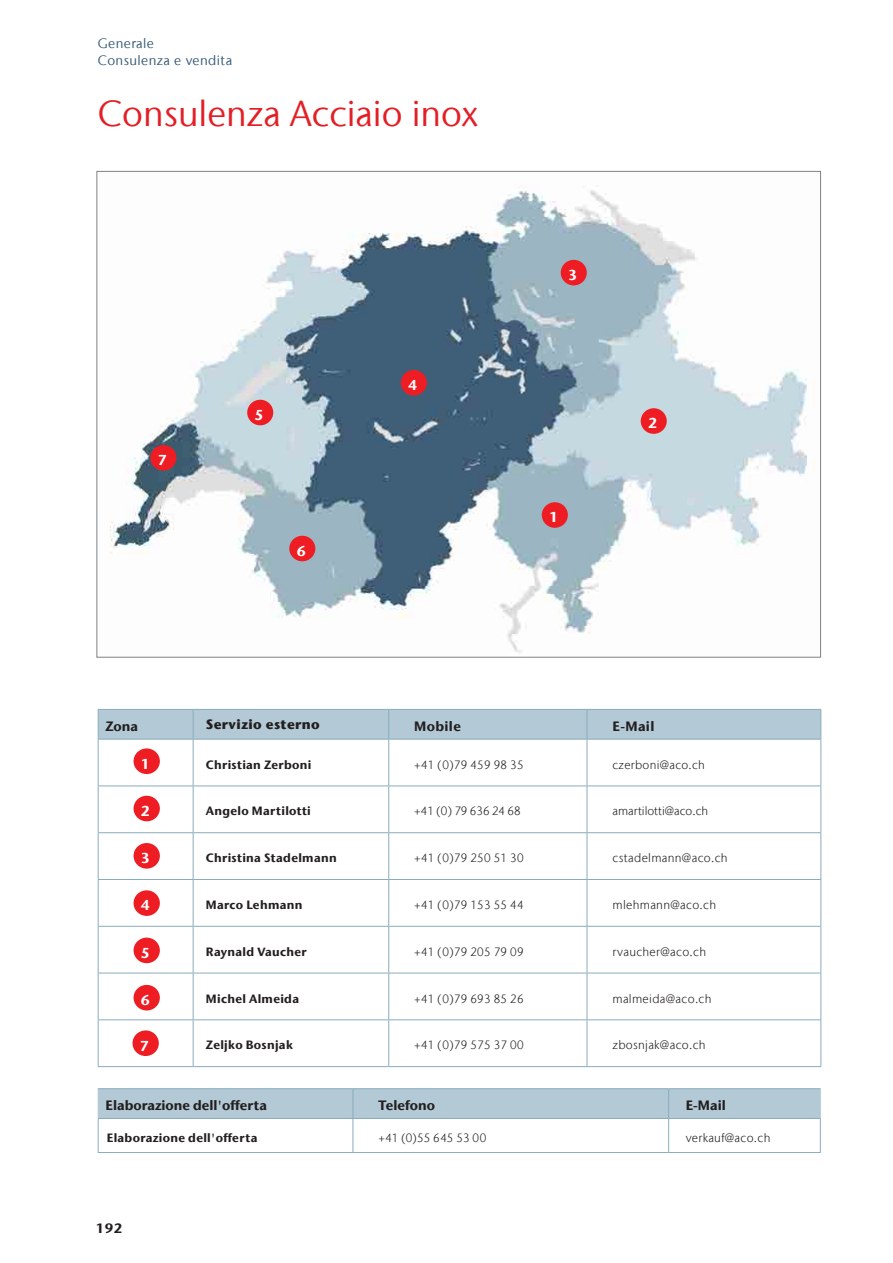
<style>
.page{position:relative;width:893px;height:1263px;background:#fff}
.page>*{position:absolute;margin:0;border:0;box-sizing:border-box;transform-origin:0 0}
.Ebene3{font:36px "Stone Sans IIITC Com";color:#e41e25}
.t1{font:700 14.4px "Stone Sans IIITC Com";color:#fff}
.t2{font:700 13.5px "Stone Sans IIITC Com";color:#231f20}
.t3{font:13.5px "Stone Sans IIITC Com";letter-spacing:.03em;color:#335875}
.t4{font:700 13.5px "Stone Sans";letter-spacing:.025em;color:#231f20}
.t5{font:300 12.15px "Stone Sans IIITC Com";letter-spacing:.025em;color:#231f20}
.t6{font:700 12px "Stone Sans IIITC Com";letter-spacing:.025em;color:#231f20}
.t7{font:300 12px "Stone Sans IIITC Com";letter-spacing:.025em;color:#231f20}
.t8{font:300 12px "Stone Sans IIITC Com";color:#231f20}
</style>
<div class="page">
<svg style="left:98px;top:709px;width:723px;height:30px;background:#b1c8d4"></svg>
<hr style="left:98px;top:739px;width:95px;height:1px;background:#8aacbc">
<hr style="left:98px;top:739px;width:1px;height:46px;background:#8aacbc">
<hr style="left:193px;top:739px;width:196px;height:1px;background:#8aacbc">
<hr style="left:193px;top:739px;width:1px;height:46px;background:#8aacbc">
<hr style="left:389px;top:739px;width:198px;height:1px;background:#8aacbc">
<hr style="left:388px;top:739px;width:1px;height:46px;background:#8aacbc">
<hr style="left:587px;top:739px;width:234px;height:1px;background:#8aacbc">
<hr style="left:587px;top:739px;width:1px;height:46px;background:#8aacbc">
<hr style="left:820px;top:739px;width:1px;height:46px;background:#8aacbc">
<hr style="left:98px;top:785px;width:95px;height:1px;background:#8aacbc">
<hr style="left:98px;top:786px;width:1px;height:46px;background:#8aacbc">
<hr style="left:193px;top:785px;width:196px;height:1px;background:#8aacbc">
<hr style="left:193px;top:786px;width:1px;height:46px;background:#8aacbc">
<hr style="left:389px;top:785px;width:198px;height:1px;background:#8aacbc">
<hr style="left:388px;top:786px;width:1px;height:46px;background:#8aacbc">
<hr style="left:587px;top:785px;width:234px;height:1px;background:#8aacbc">
<hr style="left:587px;top:786px;width:1px;height:46px;background:#8aacbc">
<hr style="left:820px;top:786px;width:1px;height:46px;background:#8aacbc">
<hr style="left:98px;top:832px;width:95px;height:1px;background:#8aacbc">
<hr style="left:98px;top:833px;width:1px;height:46px;background:#8aacbc">
<hr style="left:193px;top:832px;width:196px;height:1px;background:#8aacbc">
<hr style="left:193px;top:833px;width:1px;height:46px;background:#8aacbc">
<hr style="left:389px;top:832px;width:198px;height:1px;background:#8aacbc">
<hr style="left:388px;top:833px;width:1px;height:46px;background:#8aacbc">
<hr style="left:587px;top:832px;width:234px;height:1px;background:#8aacbc">
<hr style="left:587px;top:833px;width:1px;height:46px;background:#8aacbc">
<hr style="left:820px;top:833px;width:1px;height:46px;background:#8aacbc">
<hr style="left:98px;top:879px;width:95px;height:1px;background:#8aacbc">
<hr style="left:98px;top:880px;width:1px;height:46px;background:#8aacbc">
<hr style="left:193px;top:879px;width:196px;height:1px;background:#8aacbc">
<hr style="left:193px;top:880px;width:1px;height:46px;background:#8aacbc">
<hr style="left:389px;top:879px;width:198px;height:1px;background:#8aacbc">
<hr style="left:388px;top:880px;width:1px;height:46px;background:#8aacbc">
<hr style="left:587px;top:879px;width:234px;height:1px;background:#8aacbc">
<hr style="left:587px;top:880px;width:1px;height:46px;background:#8aacbc">
<hr style="left:820px;top:880px;width:1px;height:46px;background:#8aacbc">
<hr style="left:98px;top:926px;width:95px;height:1px;background:#8aacbc">
<hr style="left:98px;top:927px;width:1px;height:46px;background:#8aacbc">
<hr style="left:193px;top:926px;width:196px;height:1px;background:#8aacbc">
<hr style="left:193px;top:927px;width:1px;height:46px;background:#8aacbc">
<hr style="left:389px;top:926px;width:198px;height:1px;background:#8aacbc">
<hr style="left:388px;top:927px;width:1px;height:46px;background:#8aacbc">
<hr style="left:587px;top:926px;width:234px;height:1px;background:#8aacbc">
<hr style="left:587px;top:927px;width:1px;height:46px;background:#8aacbc">
<hr style="left:820px;top:927px;width:1px;height:46px;background:#8aacbc">
<hr style="left:98px;top:973px;width:95px;height:1px;background:#8aacbc">
<hr style="left:98px;top:973px;width:1px;height:46px;background:#8aacbc">
<hr style="left:193px;top:973px;width:196px;height:1px;background:#8aacbc">
<hr style="left:193px;top:973px;width:1px;height:46px;background:#8aacbc">
<hr style="left:389px;top:973px;width:198px;height:1px;background:#8aacbc">
<hr style="left:388px;top:973px;width:1px;height:46px;background:#8aacbc">
<hr style="left:587px;top:973px;width:234px;height:1px;background:#8aacbc">
<hr style="left:587px;top:973px;width:1px;height:46px;background:#8aacbc">
<hr style="left:820px;top:973px;width:1px;height:46px;background:#8aacbc">
<hr style="left:98px;top:1019px;width:95px;height:1px;background:#8aacbc">
<hr style="left:98px;top:1020px;width:1px;height:46px;background:#8aacbc">
<hr style="left:193px;top:1019px;width:196px;height:1px;background:#8aacbc">
<hr style="left:193px;top:1020px;width:1px;height:46px;background:#8aacbc">
<hr style="left:389px;top:1019px;width:198px;height:1px;background:#8aacbc">
<hr style="left:388px;top:1020px;width:1px;height:46px;background:#8aacbc">
<hr style="left:587px;top:1019px;width:234px;height:1px;background:#8aacbc">
<hr style="left:587px;top:1020px;width:1px;height:46px;background:#8aacbc">
<hr style="left:820px;top:1020px;width:1px;height:46px;background:#8aacbc">
<hr style="left:98px;top:1066px;width:95px;height:1px;background:#8aacbc">
<hr style="left:193px;top:1066px;width:196px;height:1px;background:#8aacbc">
<hr style="left:389px;top:1066px;width:198px;height:1px;background:#8aacbc">
<hr style="left:587px;top:1066px;width:234px;height:1px;background:#8aacbc">
<div style="left:132px;top:1030px;width:27px;height:26px;background:#ee1d23;border-radius:50%"></div>
<div style="left:134px;top:843px;width:26px;height:26px;background:#ee1d23;border-radius:50%"></div>
<div style="left:134px;top:890px;width:26px;height:26px;background:#ee1d23;border-radius:50%"></div>
<div style="left:134px;top:748px;width:26px;height:26px;background:#ee1d23;border-radius:50%"></div>
<div style="left:134px;top:796px;width:26px;height:25px;background:#ee1d23;border-radius:50%"></div>
<div style="left:134px;top:937px;width:26px;height:26px;background:#ee1d23;border-radius:50%"></div>
<div style="left:134px;top:985px;width:26px;height:25px;background:#ee1d23;border-radius:50%"></div>
<hr style="left:98px;top:1088px;width:255px;height:1px;background:#8aacbc">
<hr style="left:353px;top:1088px;width:316px;height:1px;background:#8aacbc">
<hr style="left:669px;top:1088px;width:152px;height:1px;background:#8aacbc">
<hr style="left:98px;top:1118px;width:255px;height:1px;background:#8aacbc">
<hr style="left:98px;top:1119px;width:1px;height:33px;background:#8aacbc">
<hr style="left:353px;top:1118px;width:316px;height:1px;background:#8aacbc">
<hr style="left:353px;top:1119px;width:1px;height:33px;background:#8aacbc">
<hr style="left:669px;top:1118px;width:152px;height:1px;background:#8aacbc">
<hr style="left:668px;top:1119px;width:1px;height:33px;background:#8aacbc">
<hr style="left:820px;top:1119px;width:1px;height:33px;background:#8aacbc">
<hr style="left:98px;top:1152px;width:255px;height:1px;background:#8aacbc">
<hr style="left:353px;top:1152px;width:316px;height:1px;background:#8aacbc">
<hr style="left:669px;top:1152px;width:152px;height:1px;background:#8aacbc">
<div style="left:98px;top:1089px;width:723px;height:29px;background:#b3cad6"></div>
<img style="left:110px;top:185px;width:697px;height:468px">
<div style="left:641px;top:408px;width:26px;height:26px;background:#ee1d23;border-radius:50%"></div>
<div style="left:542px;top:502px;width:26px;height:26px;background:#ee1d23;border-radius:50%"></div>
<div style="left:561px;top:260px;width:26px;height:25px;background:#ee1d23;border-radius:50%"></div>
<div style="left:401px;top:370px;width:26px;height:26px;background:#ee1d23;border-radius:50%"></div>
<div style="left:247px;top:400px;width:26px;height:25px;background:#ee1d23;border-radius:50%"></div>
<div style="left:150px;top:445px;width:26px;height:26px;background:#ee1d23;border-radius:50%"></div>
<div style="left:289px;top:536px;width:26px;height:25px;background:#ee1d23;border-radius:50%"></div>
<p class="t3" style="left:98px;top:35px;width:58px">Generale</p>
<p class="t3" style="left:98px;top:52px;width:136px">Consulenza e vendita</p>
<p class="Ebene3" style="left:98px;top:91px;width:382px">Consulenza Acciaio inox</p>
<p class="t1" style="left:158px;top:451px;width:11px">7</p>
<p class="t1" style="left:255px;top:405px;width:11px">5</p>
<p class="t1" style="left:297px;top:541px;width:11px">6</p>
<p class="t1" style="left:408px;top:376px;width:11px">4</p>
<p class="t1" style="left:568px;top:266px;width:11px">3</p>
<p class="t1" style="left:549px;top:508px;width:11px">1</p>
<p class="t1" style="left:648px;top:414px;width:11px">2</p>
<p class="t2" style="left:106px;top:718px;width:34px">Zona</p>
<p class="t4" style="left:206px;top:716px;width:115px">Servizio esterno</p>
<p class="t2" style="left:414px;top:718px;width:48px">Mobile</p>
<p class="t2" style="left:612px;top:718px;width:43px">E-Mail</p>
<p class="t6" style="left:206px;top:757px;width:107px">Christian Zerboni</p>
<p class="t7" style="left:414px;top:757px;width:111px">+41 (0)79 459 98 35</p>
<p class="t7" style="left:612px;top:757px;width:94px">czerboni@aco.ch</p>
<p class="t6" style="left:206px;top:803px;width:106px">Angelo Martilotti</p>
<p class="t8" style="left:414px;top:804px;width:108px">+41 (0) 79 636 24 68</p>
<p class="t8" style="left:612px;top:804px;width:97px">amartilotti@aco.ch</p>
<p class="t6" style="left:206px;top:850px;width:132px">Christina Stadelmann</p>
<p class="t7" style="left:414px;top:851px;width:111px">+41 (0)79 250 51 30</p>
<p class="t5" style="left:612px;top:850px;width:117px">cstadelmann@aco.ch</p>
<p class="t6" style="left:206px;top:897px;width:98px">Marco Lehmann</p>
<p class="t7" style="left:414px;top:897px;width:111px">+41 (0)79 153 55 44</p>
<p class="t5" style="left:612px;top:897px;width:105px">mlehmann@aco.ch</p>
<p class="t6" style="left:206px;top:944px;width:102px">Raynald Vaucher</p>
<p class="t7" style="left:414px;top:944px;width:111px">+41 (0)79 205 79 09</p>
<p class="t5" style="left:612px;top:944px;width:95px">rvaucher@aco.ch</p>
<p class="t6" style="left:206px;top:990px;width:95px">Michel Almeida</p>
<p class="t7" style="left:414px;top:991px;width:111px">+41 (0)79 693 85 26</p>
<p class="t5" style="left:612px;top:991px;width:101px">malmeida@aco.ch</p>
<p class="t1" style="left:140px;top:1036px;width:11px">7</p>
<p class="t6" style="left:206px;top:1037px;width:88px">Zeljko Bosnjak</p>
<p class="t7" style="left:414px;top:1038px;width:111px">+41 (0)79 575 37 00</p>
<p class="t5" style="left:612px;top:1038px;width:95px">zbosnjak@aco.ch</p>
<p class="t1" style="left:141px;top:754px;width:11px">1</p>
<p class="t1" style="left:141px;top:801px;width:11px">2</p>
<p class="t1" style="left:141px;top:849px;width:11px">3</p>
<p class="t1" style="left:141px;top:896px;width:11px">4</p>
<p class="t1" style="left:141px;top:943px;width:11px">5</p>
<p class="t1" style="left:141px;top:991px;width:11px">6</p>
<p class="t2" style="left:106px;top:1097px;width:163px">Elaborazione dell'offerta</p>
<p class="t2" style="left:378px;top:1097px;width:58px">Telefono</p>
<p class="t2" style="left:686px;top:1097px;width:42px">E-Mail</p>
<p class="t6" style="left:107px;top:1129px;width:152px">Elaborazione dell'offerta</p>
<p class="t8" style="left:378px;top:1130px;width:110px">+41 (0)55 645 53 00</p>
<p class="t5" style="left:686px;top:1130px;width:86px">verkauf@aco.ch</p>
<p class="t2" style="left:96px;top:1220px;width:28px">192</p>
</div>
